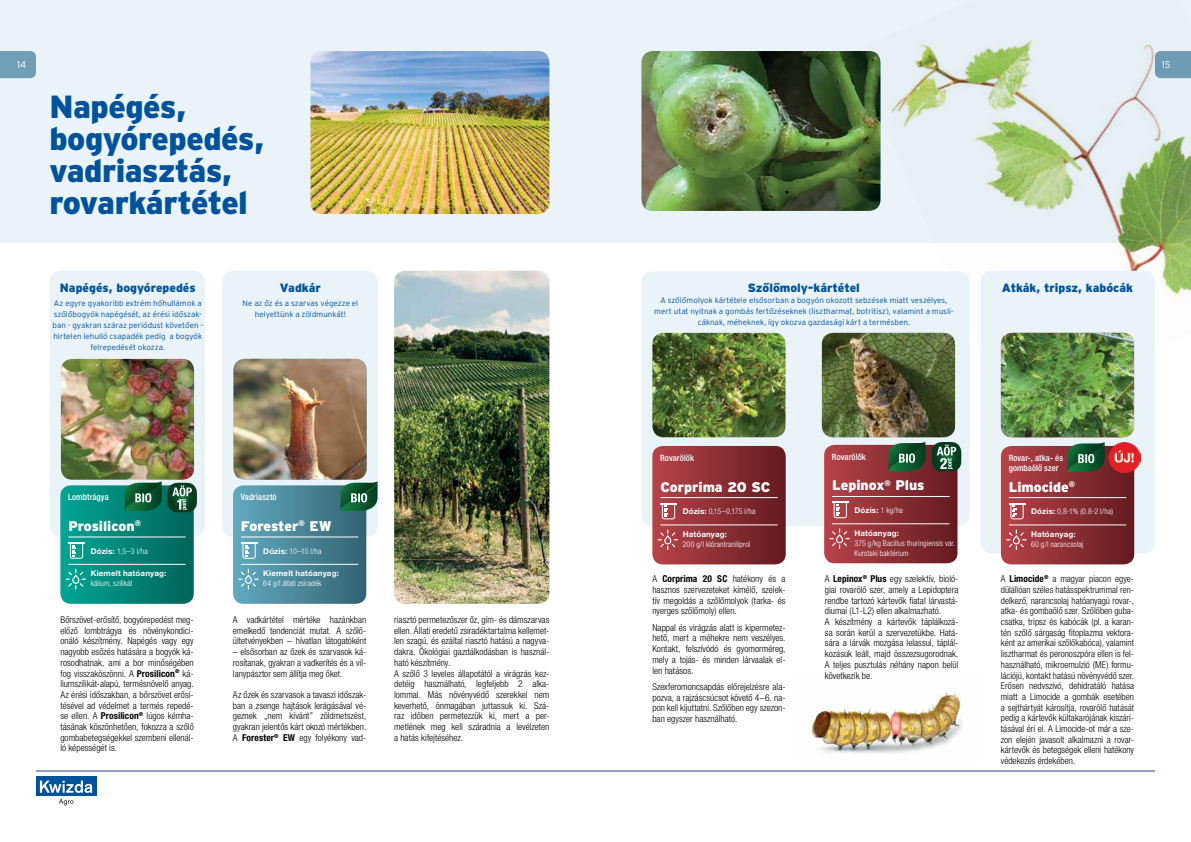
<style>
.page{position:relative;width:1191px;height:842px;background:#fff}
.page>*{position:absolute;margin:0;border:0;box-sizing:border-box;transform-origin:0 0}
.t1{font:900 32px/32px "Interstatehun";letter-spacing:-.015em;color:#00539b}
.t2{font:900 14px "Interstatehun";letter-spacing:-.005em;color:#fff}
.t3{font:900 12px "Interstatehun";color:#00539b}
.t4{font:300 10px "Interstatehun";color:#fff;scale:.96 1}
.t5{font:300 condensed 9.5px/10.7px "Helvetica Neue LT Pro";color:#000;text-align:justify}
.t6{font:500 condensed 8.7px/10.5px "Helvetica Neue LT Pro";letter-spacing:.01em;color:#fff}
.t7{font:300 8px/11px "Interstatehun";letter-spacing:.005em;color:#00539b;text-align:center}
.t8{font:300 condensed 7.9px/10px "Helvetica Neue LT Pro";letter-spacing:.005em;color:#fff}
.t9{font:700 7.9px "Helvetica Neue LT Pro";letter-spacing:.02em;color:#fff}
.s1{font-weight:700;font-stretch:normal}
.s2{font-weight:700}
.s3{font-weight:300;font-stretch:condensed}
</style>
<div class="page">
<div style="left:0;top:0;width:595px;height:242px;background:#eaf3f8"></div>
<div style="left:595px;top:0;width:596px;height:242px;background:#eaf3f8"></div>
<svg style="left:0;top:51px;width:36px;height:27px"></svg>
<hr style="left:36px;top:771px;width:559px;height:1px;background:#25408f">
<hr style="left:595px;top:771px;width:560px;height:1px;background:#25408f">
<div style="left:36px;top:777px;width:60px;height:20px;background:#00539b"></div>
<svg style="left:40px;top:781px;width:52px;height:24px"></svg>
<img style="left:853px;top:38px;width:338px;height:289px">
<div style="left:980px;top:271px;width:175px;height:282px;background:#eaf3f8;border-radius:11px"></div>
<div style="left:641px;top:272px;width:328px;height:254px;background:#eaf3f8;border-radius:11px"></div>
<img style="left:810px;top:692px;width:152px;height:62px">
<div style="left:50px;top:271px;width:155px;height:266px;background:#eaf3f8;border-radius:11px"></div>
<div style="left:222px;top:271px;width:155px;height:266px;background:#eaf3f8;border-radius:11px"></div>
<img style="left:394px;top:271px;width:155px;height:333px">
<img style="left:61px;top:359px;width:133px;height:121px">
<img style="left:233px;top:359px;width:134px;height:121px">
<svg style="left:233px;top:481px;width:144px;height:123px;background:#5a919e"></svg>
<svg style="left:652px;top:446px;width:133px;height:118px;background:#90353b"></svg>
<img style="left:310px;top:51px;width:239px;height:163px">
<img style="left:641px;top:51px;width:239px;height:160px">
<img style="left:822px;top:333px;width:133px;height:104px">
<img style="left:1001px;top:333px;width:133px;height:104px">
<img style="left:652px;top:333px;width:133px;height:104px">
<img style="left:1134px;top:445px;width:6px;height:28px">
<svg style="left:60px;top:481px;width:137px;height:123px;background:#178b7d"></svg>
<svg style="left:824px;top:442px;width:137px;height:121px;background:#8a4344"></svg>
<svg style="left:1001px;top:442px;width:133px;height:122px;background:#903e41"></svg>
<p class="t4" style="left:17px;top:59px;width:11px">14</p>
<p class="t4" style="left:1161px;top:59px;width:11px">15</p>
<h1 class="t1" style="left:49px;top:91px;width:216px">Napégés, bogyórepedés, vadriasztás, rovarkártétel</h1>
<p class="t3" style="left:60px;top:281px;width:137px">Napégés, bogyórepedés</p>
<p class="t7" style="left:52px;top:298px;width:152px">Az egyre gyakoribb extrém hőhullámok a szőlőbogyók napégését, az érési időszak&shy;ban - gyakran száraz periódust követően - hirtelen lehulló csapadék pedig a bogyók felrepedését okozza.</p>
<p class="t3" style="left:280px;top:281px;width:42px">Vadkár</p>
<p class="t7" style="left:242px;top:298px;width:117px">Ne az őz és a szarvas végezze el helyettünk a zöldmunkát!</p>
<p class="t6" style="left:68px;top:492px;width:42px">Lombtrágya</p>
<p class="t6" style="left:241px;top:492px;width:37px">Vadriasztó</p>
<h2 class="t2" style="left:68px;top:518px;width:75px">Prosilicon<sup>®</sup></h2>
<h2 class="t2" style="left:241px;top:518px;width:92px">Forester<sup>®</sup> EW</h2>
<p class="t8" style="left:91px;top:546px;width:59px"><span class="s1">Dózis:</span> 1,5–3 l/ha</p>
<p class="t9" style="left:91px;top:568px;width:77px">Kiemelt hatóanyag:</p>
<p class="t8" style="left:91px;top:578px;width:43px">kálium, szilikát</p>
<p class="t8" style="left:263px;top:546px;width:60px"><span class="s1">Dózis:</span> 10–15 l/ha</p>
<p class="t9" style="left:263px;top:568px;width:77px">Kiemelt hatóanyag:</p>
<p class="t8" style="left:263px;top:578px;width:60px">64 g/l állati zsiradék</p>
<p class="t5" style="left:60px;top:614px;width:135px">Bőrszövet-erősítő, bogyórepedést meg&shy;előző lombtrágya és növénykondici&shy;onáló készítmény. Napégés vagy egy nagyobb esőzés hatására a bogyók ká&shy;rosodhatnak, ami a bor minőségében fog visszaköszönni. A <span class="s2">Prosilicon</span><sup>®</sup> ká&shy;liumszilikát-alapú, termésnövelő anyag.<br>Az érési időszakban, a bőrszövet erősí&shy;tésével ad védelmet a termés repedé&shy;se ellen. A <span class="s2">Prosilicon</span><sup>®</sup> lúgos kémha&shy;tásának köszönhetően, fokozza a szőlő gombabetegségekkel szembeni ellenál&shy;ló képességét is.</p>
<p class="t5" style="left:233px;top:614px;width:135px">A vadkártétel mértéke hazánkban emelkedő tendenciát mutat. A szőlő&shy;ültetvényekben – hívatlan látogatóként</p>
<p class="t5" style="left:233px;top:646px;width:135px">– elsősorban az őzek és szarvasok ká&shy;rosítanak, gyakran a vadkerítés és a vil&shy;lanypásztor sem állítja meg őket.</p>
<p class="t5" style="left:233px;top:689px;width:135px">Az őzek és szarvasok a tavaszi időszak&shy;ban a zsenge hajtások lerágásával vé&shy;geznek „nem kívánt” zöldmetszést, gyakran jelentős kárt okozó mértékben.<br>A <span class="s2">Forester</span><sup>®</sup> <span class="s2">EW</span> egy folyékony vad-</p>
<p class="t5" style="left:394px;top:614px;width:157px;text-align:left">riasztó permetezőszer őz, gím- és dámszarvas ellen. Állati eredetű zsiradéktartalma kellemet&shy;len szagú, és ezáltal riasztó hatású a nagyva&shy;dakra. Ökológiai gazdálkodásban is használ&shy;ható készítmény.<br>A szőlő 3 leveles állapotától a virágzás kez&shy;detéig használható, legfeljebb 2 alka&shy;lommal. Más növényvédő szerekkel nem keverhető, önmagában juttassuk ki. Szá&shy;raz időben permetezzük ki, mert a per&shy;metlének meg kell száradnia a levélzeten a hatás kifejtéséhez.</p>
<p class="t3" style="left:748px;top:281px;width:113px">Szőlőmoly-kártétel</p>
<p class="t7" style="left:654px;top:295px;width:301px">A szőlőmolyok kártétele elsősorban a bogyón okozott sebzések miatt veszélyes, mert utat nyitnak a gombás fertőzéseknek (lisztharmat, botritisz), valamint a musli&shy;cáknak, méheknek, így okozva gazdasági kárt a termésben.</p>
<p class="t3" style="left:1002px;top:281px;width:133px">Atkák, tripsz, kabócák</p>
<p class="t6" style="left:660px;top:452px;width:35px">Rovarölők</p>
<p class="t6" style="left:832px;top:451px;width:35px">Rovarölők</p>
<p class="t6" style="left:1008px;top:452px;width:56px">Rovar-, atka- és gombaölő szer</p>
<h2 class="t2" style="left:660px;top:479px;width:112px">Corprima 20 SC</h2>
<h2 class="t2" style="left:832px;top:477px;width:94px">Lepinox<sup>®</sup> Plus</h2>
<h2 class="t2" style="left:1009px;top:479px;width:68px">Limocide<sup>®</sup></h2>
<p class="t8" style="left:682px;top:506px;width:74px"><span class="s1">Dózis:</span> 0,15–0,175 l/ha</p>
<p class="t9" style="left:682px;top:529px;width:46px">Hatóanyag:</p>
<p class="t8" style="left:682px;top:539px;width:69px">200 g/l klórantraniliprol</p>
<p class="t9" style="left:854px;top:505px;width:50px">Dózis: <span class="s3">1 kg/ha</span></p>
<p class="t9" style="left:854px;top:528px;width:46px">Hatóanyag:</p>
<p class="t8" style="left:854px;top:538px;width:102px">375 g/kg Bacillus thuringiensis var.<br>Kurstaki baktérium</p>
<p class="t8" style="left:1031px;top:506px;width:84px"><span class="s1">Dózis:</span> 0,8-1% (0.8-2 l/ha)</p>
<p class="t9" style="left:1031px;top:529px;width:46px">Hatóanyag:</p>
<p class="t8" style="left:1031px;top:539px;width:54px">60 g/l narancsolaj</p>
<p class="t5" style="left:652px;top:573px;width:135px">A <span class="s2">Corprima 20 SC</span> hatékony és a hasznos szervezeteket kímélő, szelek&shy;tív megoldás a szőlőmolyok (tarka- és nyerges szőlőmoly) ellen.</p>
<p class="t5" style="left:652px;top:622px;width:135px">Nappal és virágzás alatt is kipermetez&shy;hető, mert a méhekre nem veszélyes.<br>Kontakt, felszívódó és gyomorméreg, mely a tojás- és minden lárvaalak el&shy;len hatásos.</p>
<p class="t5" style="left:652px;top:681px;width:135px">Szexferomoncsapdás előrejelzésre ala&shy;pozva, a rajzáscsúcsot követő 4–6. na&shy;pon kell kijuttatni. Szőlőben egy szezon&shy;ban egyszer használható.</p>
<p class="t5" style="left:825px;top:573px;width:135px;text-align:left">A <span class="s2">Lepinox</span><sup>®</sup> <span class="s2">Plus</span> egy szelektív, bioló&shy;giai rovarölő szer, amely a Lepidoptera rendbe tartozó kártevők fiatal lárvastá&shy;diumai (L1-L2) ellen alkalmazható.<br>A készítmény a kártevők táplálkozá&shy;sa során kerül a szervezetükbe. Hatá&shy;sára a lárvák mozgása lelassul, táplál&shy;kozásuk leáll, majd összezsugorodnak.<br>A teljes pusztulás néhány napon belül következik be.</p>
<p class="t5" style="left:1001px;top:573px;width:135px">A <span class="s2">Limocide</span><sup>®</sup> a magyar piacon egye&shy;dülállóan széles hatásspektrummal ren&shy;delkező, narancsolaj hatóanyagú rovar-, atka- és gombaölő szer. Szőlőben guba&shy;csatka, tripsz és kabócák (pl. a karan&shy;tén szőlő sárgaság fitoplazma vektora&shy;ként az amerikai szőlőkabóca), valamint lisztharmat és peronoszpóra ellen is fel&shy;használható, mikroemulzió (ME) formu&shy;lációjú, kontakt hatású növényvédő szer.<br>Erősen nedvszívó, dehidratáló hatása miatt a Limocide a gombák esetében a sejthártyát károsítja, rovarölő hatását pedig a kártevők kültakarójának kiszárí&shy;tásával éri el. A Limocide-ot már a sze&shy;zon elején javasolt alkalmazni a rovar&shy;kártevők és betegségek elleni hatékony védekezés érdekében.</p>
</div>
